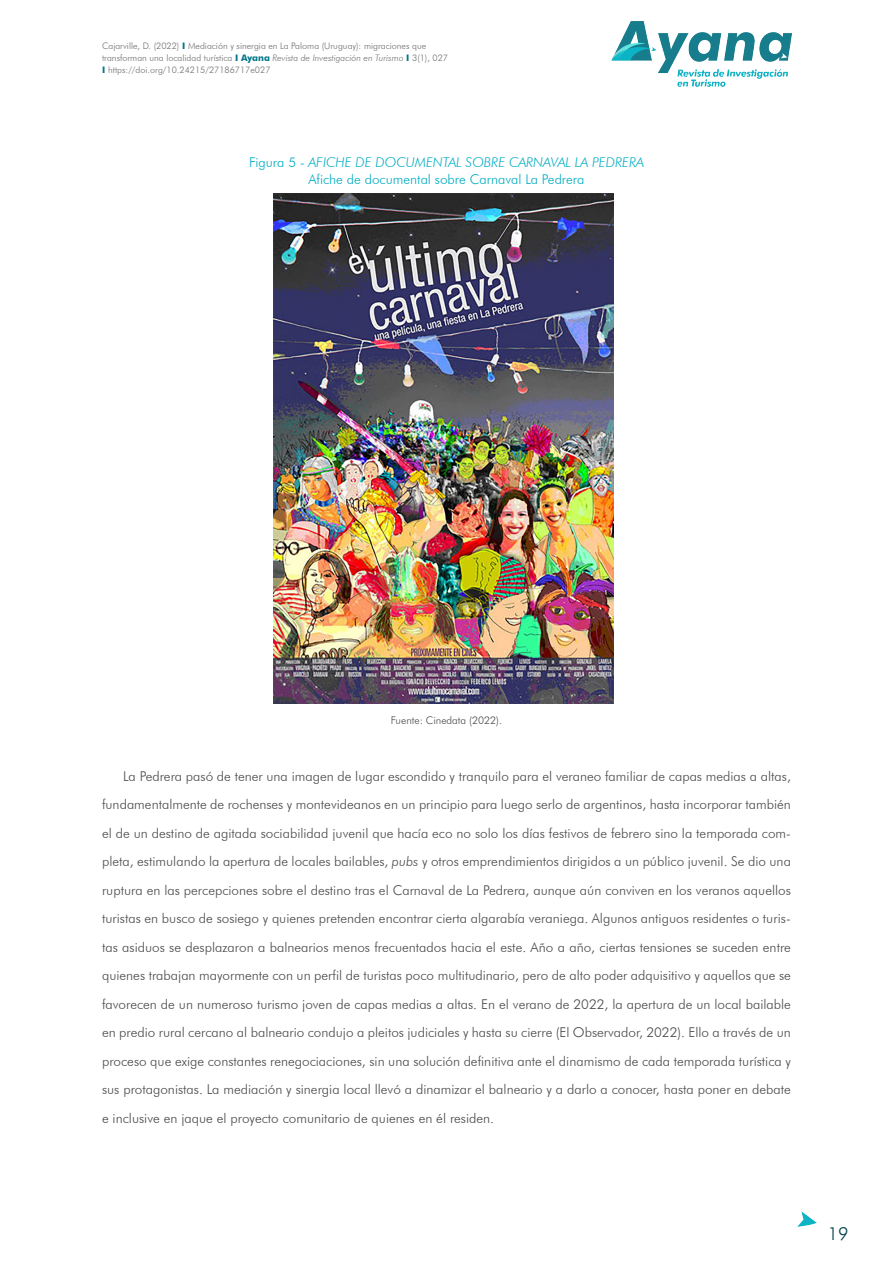
<style>
.page{position:relative;width:893px;height:1263px;background:#fff}
.page>*{position:absolute;margin:0;border:0;box-sizing:border-box;transform-origin:0 0}
.t1{font:300 18px "Futura BT";color:#00414c}
.t2{font:300 13.5px/28.5px "Futura BT";color:#4a4a49;text-align:justify}
.t3{font:300 13.5px/16.5px "Futura BT";color:#00adc4;text-align:center}
.t4{font:300 10.5px "Futura BT";color:#4a4a49}
.t5{font:300 9px/12px "Futura BT";color:#706f6f}
.s1{font-weight:700;color:#007488}
.s2{font-style:italic}
</style>
<div class="page">
<img style="left:611px;top:22px;width:180px;height:64px">
<img style="left:798px;top:1212px;width:19px;height:14px">
<img style="left:273px;top:193px;width:340px;height:511px">
<p class="t5" style="left:102px;top:40px;width:348px">Cajarville, D. (2022) <span class="s1">I</span> Mediación y sinergia en La Paloma (Uruguay): migraciones que transforman una localidad turística <span class="s1">I Ayana</span> <span class="s2">Revista de Investigación en Turismo</span> <span class="s1">I</span> 3(1), 027<br><span class="s1">I</span> https://doi.org/10.24215/27186717e027</p>
<p class="t3" style="left:249px;top:154px;width:396px">Figura 5 - <span class="s2">AFICHE DE DOCUMENTAL SOBRE CARNAVAL LA PEDRERA<br></span>Afiche de documental sobre Carnaval La Pedrera</p>
<p class="t4" style="left:391px;top:713px;width:113px">Fuente: Cinedata (2022).</p>
<p class="t2" style="left:102px;top:761px;width:690px;text-indent:21px">La Pedrera pasó de tener una imagen de lugar escondido y tranquilo para el veraneo familiar de capas medias a altas, fundamentalmente de rochenses y montevideanos en un principio para luego serlo de argentinos, hasta incorporar también el de un destino de agitada sociabilidad juvenil que hacía eco no solo los días festivos de febrero sino la temporada com&shy;pleta, estimulando la apertura de locales bailables, <span class="s2">pubs</span> y otros emprendimientos dirigidos a un público juvenil. Se dio una ruptura en las percepciones sobre el destino tras el Carnaval de La Pedrera, aunque aún conviven en los veranos aquellos turistas en busco de sosiego y quienes pretenden encontrar cierta algarabía veraniega. Algunos antiguos residentes o turis&shy;tas asiduos se desplazaron a balnearios menos frecuentados hacia el este. Año a año, ciertas tensiones se suceden entre quienes trabajan mayormente con un perfil de turistas poco multitudinario, pero de alto poder adquisitivo y aquellos que se favorecen de un numeroso turismo joven de capas medias a altas. En el verano de 2022, la apertura de un local bailable en predio rural cercano al balneario condujo a pleitos judiciales y hasta su cierre (El Observador, 2022). Ello a través de un proceso que exige constantes renegociaciones, sin una solución definitiva ante el dinamismo de cada temporada turística y sus protagonistas. La mediación y sinergia local llevó a dinamizar el balneario y a darlo a conocer, hasta poner en debate e inclusive en jaque el proyecto comunitario de quienes en él residen.</p>
<h1 class="t1" style="left:828px;top:1222px;width:22px">19</h1>
</div>
